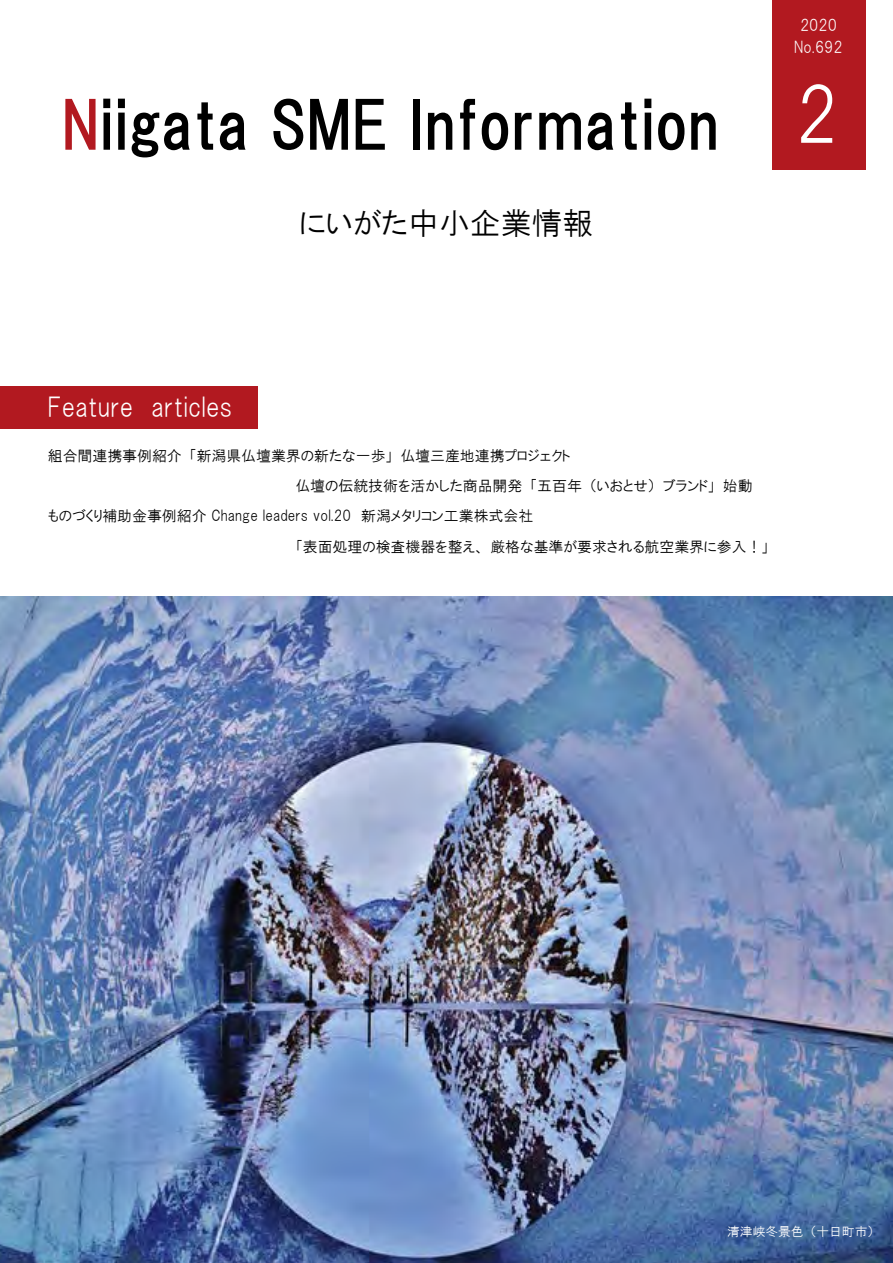
<style>
.page{position:relative;width:893px;height:1263px;background:#fff}
.page>*{position:absolute;margin:0;border:0;box-sizing:border-box;transform-origin:0 0}
.t1{font:76.5px "HGP Gothic M";color:#fff}
.t2{font:63.75px "HGS Gothic E";color:#000}
.t3{font:30.9px "HGP Gothic M";color:#000}
.t4{font:26.55px "HGP Gothic M";color:#fff}
.t5{font:15.9px "HGP Gothic M";color:#fff}
.t6{font:14.85px "HGP Gothic M";color:#000}
.t7{font:12.75px "HGP Gothic M";color:#fff}
.s1{color:#b21920}
</style>
<div class="page">
<div style="left:0;top:387px;width:257px;height:42px;background:#b21920"></div>
<div style="left:772px;top:0;width:93px;height:170px;background:#b21920"></div>
<img style="left:0;top:596px;width:893px;height:667px">
<p class="t5" style="left:800px;top:18px;width:39px">2020</p>
<h2 class="t2" style="left:62px;top:94px;width:659px"><span class="s1">N</span>iigata SME Information</h2>
<h3 class="t3" style="left:300px;top:207px;width:295px">にいがた中小企業情報</h3>
<p class="t5" style="left:794px;top:39px;width:50px">No.692</p>
<h1 class="t1" style="left:795px;top:77px;width:46px">2</h1>
<h3 class="t4" style="left:48px;top:394px;width:186px">Feature articles</h3>
<p class="t6" style="left:48px;top:449px;width:524px">組合間連携事例紹介「新潟県仏壇業界の新たな一歩」仏壇三産地連携プロジェクト</p>
<p class="t6" style="left:295px;top:478px;width:459px">仏壇の伝統技術を活かした商品開発「五百年（いおとせ）ブランド」始動</p>
<p class="t6" style="left:48px;top:508px;width:487px">ものづくり補助金事例紹介 Change leaders vol.20　新潟メタリコン工業株式会社</p>
<p class="t6" style="left:295px;top:539px;width:475px">「表面処理の検査機器を整え、厳格な基準が要求される航空業界に参入！」</p>
<p class="t7" style="left:727px;top:1225px;width:148px">清津峡冬景色（十日町市）</p>
</div>
